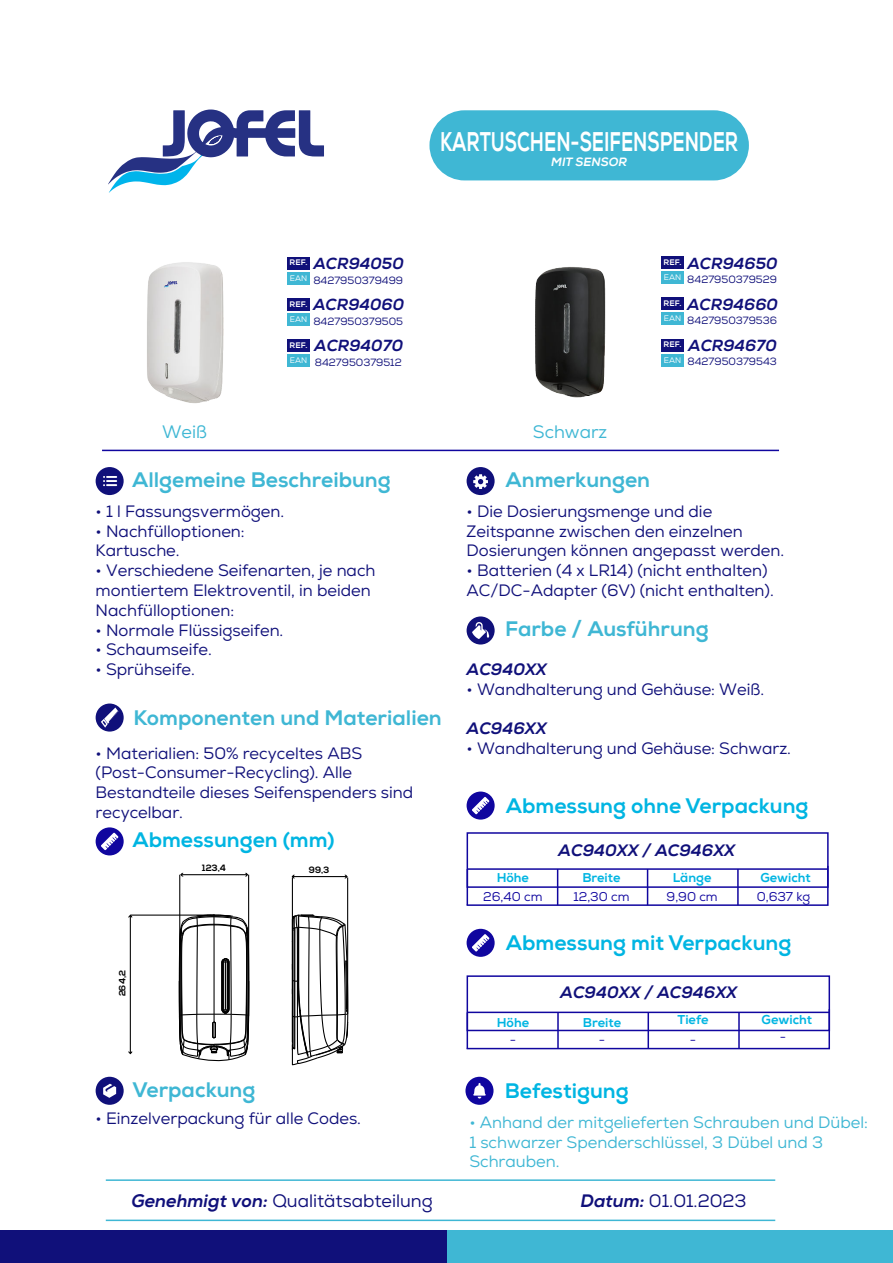
<style>
.page{position:relative;width:893px;height:1263px;background:#fff}
.page>*{position:absolute;margin:0;border:0;box-sizing:border-box;transform-origin:0 0}
.t1{font:800 27px "Nexa";color:#fff;scale:.68 1}
.t2{font:800 21px "Nexa";color:#3fb7d4}
.t3{font:800 21px "Nexa";color:#00b5e2}
.t4{font:18px "Nexa";color:#10107a}
.t5{font:18px "Nexa";color:#3fb7d4}
.t6{font:16.5px/19.8px "Nexa";color:#10107a}
.t7{font:16.5px/19.8px "Nexa";color:#3fb7d4}
.t8{font:italic 800 16.5px "Nexa";color:#10107a}
.t9{font:italic 800 16.05px "Nexa";color:#10107a}
.t10{font:800 12.75px "Nexa";color:#00b5e2}
.t11{font:12.75px "Nexa";color:#10069f}
.t12{font:italic 800 12px "Nexa";color:#fff}
.t13{font:10.5px "Nexa";color:#10107a}
.t14{font:700 9.15px "Nexa";color:#000}
.s1{font-weight:800;font-style:italic}
</style>
<div class="page">
<img style="left:535px;top:256px;width:132px;height:142px">
<div style="left:288px;top:257px;width:22px;height:12px;background:#10107a"></div>
<div style="left:288px;top:272px;width:22px;height:12px;background:#3fb7d4"></div>
<div style="left:288px;top:298px;width:22px;height:12px;background:#10107a"></div>
<div style="left:288px;top:313px;width:22px;height:12px;background:#3fb7d4"></div>
<div style="left:288px;top:339px;width:22px;height:13px;background:#10107a"></div>
<div style="left:288px;top:354px;width:22px;height:13px;background:#3fb7d4"></div>
<div style="left:661px;top:257px;width:22px;height:12px;background:#10107a"></div>
<div style="left:661px;top:272px;width:22px;height:12px;background:#3fb7d4"></div>
<div style="left:661px;top:298px;width:22px;height:12px;background:#10107a"></div>
<div style="left:661px;top:313px;width:22px;height:12px;background:#3fb7d4"></div>
<div style="left:661px;top:339px;width:22px;height:12px;background:#10107a"></div>
<div style="left:661px;top:354px;width:22px;height:12px;background:#3fb7d4"></div>
<img style="left:147px;top:262px;width:77px;height:141px">
<div style="left:0;top:1231px;width:447px;height:32px;background:#10107a"></div>
<div style="left:447px;top:1231px;width:446px;height:32px;background:#3fb7d4"></div>
<div style="left:429px;top:110px;width:320px;height:70px;background:#3fb7d4;border-radius:35px"></div>
<svg style="left:108px;top:109px;width:216px;height:84px"></svg>
<svg style="left:467px;top:467px;width:28px;height:28px"></svg>
<svg style="left:96px;top:703px;width:28px;height:28px"></svg>
<svg style="left:96px;top:467px;width:28px;height:28px"></svg>
<svg style="left:467px;top:616px;width:28px;height:28px"></svg>
<svg style="left:96px;top:1077px;width:28px;height:28px"></svg>
<svg style="left:465px;top:1077px;width:28px;height:28px"></svg>
<svg style="left:467px;top:929px;width:28px;height:28px"></svg>
<div style="left:467px;top:975px;width:363px;height:56px;border:2px solid #10069f"></div>
<svg style="left:466px;top:1008px;width:365px;height:42px"></svg>
<hr style="left:557px;top:1012px;width:2px;height:36px;background:#10069f">
<hr style="left:467px;top:1012px;width:1px;height:36px;background:#10069f">
<hr style="left:647px;top:1012px;width:2px;height:36px;background:#10069f">
<hr style="left:738px;top:1012px;width:2px;height:36px;background:#10069f">
<svg style="left:467px;top:791px;width:28px;height:29px"></svg>
<div style="left:467px;top:832px;width:362px;height:56px;border:2px solid #10069f"></div>
<svg style="left:466px;top:864px;width:363px;height:42px"></svg>
<hr style="left:557px;top:869px;width:1px;height:36px;background:#10069f">
<hr style="left:467px;top:869px;width:1px;height:36px;background:#10069f">
<hr style="left:647px;top:869px;width:1px;height:36px;background:#10069f">
<hr style="left:737px;top:869px;width:2px;height:36px;background:#10069f">
<hr style="left:102px;top:450px;width:677px;height:1px;background:#10069f">
<hr style="left:106px;top:1219px;width:669px;height:2px;background:#3fb7d4">
<hr style="left:106px;top:1179px;width:669px;height:2px;background:#3fb7d4">
<svg style="left:96px;top:827px;width:28px;height:28px"></svg>
<svg style="left:178px;top:914px;width:72px;height:148px"></svg>
<hr style="left:347px;top:877px;width:1px;height:137px;background:#000">
<hr style="left:292px;top:877px;width:1px;height:63px;background:#000">
<hr style="left:248px;top:875px;width:1px;height:141px;background:#000">
<hr style="left:179px;top:875px;width:1px;height:141px;background:#000">
<hr style="left:130px;top:914px;width:84px;height:2px;background:#000">
<hr style="left:181px;top:874px;width:66px;height:1px;background:#000">
<hr style="left:293px;top:876px;width:54px;height:1px;background:#000">
<hr style="left:130px;top:916px;width:1px;height:137px;background:#000">
<svg style="left:291px;top:914px;width:58px;height:152px"></svg>
<p class="t5" style="left:162px;top:424px;width:46px">Weiß</p>
<p class="t9" style="left:290px;top:257px;width:116px"><sup>REF.</sup> ACR94050</p>
<p class="t13" style="left:290px;top:276px;width:115px"><sup>EAN</sup> 8427950379499</p>
<p class="t9" style="left:290px;top:298px;width:116px"><sup>REF.</sup> ACR94060</p>
<p class="t13" style="left:290px;top:317px;width:115px"><sup>EAN</sup> 8427950379505</p>
<p class="t9" style="left:290px;top:339px;width:115px"><sup>REF.</sup> ACR94070</p>
<p class="t13" style="left:290px;top:358px;width:113px"><sup>EAN</sup> 8427950379512</p>
<h1 class="t1" style="left:440px;top:130px;width:440px">KARTUSCHEN-SEIFENSPENDER</h1>
<p class="t12" style="left:551px;top:156px;width:78px">MIT SENSOR</p>
<p class="t5" style="left:533px;top:424px;width:76px">Schwarz</p>
<p class="t9" style="left:663px;top:256px;width:116px"><sup>REF.</sup> ACR94650</p>
<p class="t13" style="left:664px;top:275px;width:115px"><sup>EAN</sup> 8427950379529</p>
<p class="t9" style="left:663px;top:298px;width:116px"><sup>REF.</sup> ACR94660</p>
<p class="t13" style="left:664px;top:316px;width:115px"><sup>EAN</sup> 8427950379536</p>
<p class="t9" style="left:663px;top:339px;width:115px"><sup>REF.</sup> ACR94670</p>
<p class="t13" style="left:664px;top:357px;width:115px"><sup>EAN</sup> 8427950379543</p>
<p class="t2" style="left:132px;top:471px;width:260px">Allgemeine Beschreibung</p>
<p class="t6" style="left:96px;top:503px;width:281px">ï 1 l Fassungsvermögen.<br>ï Nachfülloptionen:<br>Kartusche.<br>ï Verschiedene Seifenarten, je nach montiertem Elektroventil, in beiden<br>Nachfülloptionen:<br>ï Normale Flüssigseifen.<br>ï Schaumseife.<br>ï Sprühseife.</p>
<p class="t2" style="left:134px;top:709px;width:310px">Komponenten und Materialien</p>
<p class="t6" style="left:96px;top:745px;width:319px">ï Materialien: 50% recyceltes ABS (Post-Consumer-Recycling). Alle<br>Bestandteile dieses Seifenspenders sind recycelbar.</p>
<p class="t3" style="left:132px;top:831px;width:204px">Abmessungen (mm)</p>
<p class="t14" style="left:202px;top:864px;width:25px">123,4</p>
<p class="t14" style="left:309px;top:866px;width:22px">99,3</p>
<p class="t14" style="left:119px;top:996px;width:28px;rotate:-90deg">264,2</p>
<p class="t2" style="left:133px;top:1080px;width:124px">Verpackung</p>
<p class="t6" style="left:96px;top:1110px;width:267px">ï Einzelverpackung für alle Codes.</p>
<p class="t2" style="left:506px;top:471px;width:146px">Anmerkungen</p>
<p class="t6" style="left:467px;top:503px;width:319px">ï Die Dosierungsmenge und die Zeitspanne zwischen den einzelnen Dosierungen können angepasst werden. ï Batterien (4 x LR14) (nicht enthalten)<br>AC/DC-Adapter (6V) (nicht enthalten).</p>
<p class="t2" style="left:505px;top:620px;width:205px">Farbe / Ausführung</p>
<p class="t8" style="left:467px;top:662px;width:82px">AC940XX</p>
<p class="t6" style="left:467px;top:681px;width:299px">ï Wandhalterung und Gehäuse: Weiß.</p>
<p class="t8" style="left:467px;top:721px;width:82px">AC946XX</p>
<p class="t6" style="left:467px;top:740px;width:326px">ï Wandhalterung und Gehäuse: Schwarz.</p>
<p class="t3" style="left:506px;top:797px;width:304px">Abmessung ohne Verpackung</p>
<p class="t8" style="left:558px;top:844px;width:178px">AC940XX / AC946XX</p>
<p class="t10" style="left:497px;top:872px;width:34px">Höhe</p>
<p class="t10" style="left:582px;top:872px;width:40px">Breite</p>
<p class="t10" style="left:673px;top:872px;width:40px">Länge</p>
<p class="t11" style="left:483px;top:891px;width:61px">26,40 cm</p>
<p class="t11" style="left:573px;top:891px;width:57px">12,30 cm</p>
<p class="t11" style="left:667px;top:891px;width:53px">9,90 cm</p>
<p class="t11" style="left:757px;top:891px;width:55px">0,637 kg</p>
<p class="t10" style="left:760px;top:872px;width:52px">Gewicht</p>
<p class="t3" style="left:506px;top:934px;width:287px">Abmessung mit Verpackung</p>
<p class="t8" style="left:560px;top:985px;width:178px">AC940XX / AC946XX</p>
<p class="t10" style="left:497px;top:1017px;width:34px">Höhe</p>
<p class="t10" style="left:583px;top:1017px;width:40px">Breite</p>
<p class="t10" style="left:678px;top:1014px;width:32px">Tiefe</p>
<p class="t11" style="left:510px;top:1034px;width:8px">-</p>
<p class="t11" style="left:599px;top:1034px;width:8px">-</p>
<p class="t11" style="left:690px;top:1034px;width:8px">-</p>
<p class="t10" style="left:762px;top:1014px;width:52px">Gewicht</p>
<p class="t11" style="left:780px;top:1031px;width:8px">-</p>
<p class="t3" style="left:505px;top:1082px;width:125px">Befestigung</p>
<p class="t7" style="left:469px;top:1114px;width:400px">ï Anhand der mitgelieferten Schrauben und Dübel:<br>1 schwarzer Spenderschlüssel, 3 Dübel und 3<br>Schrauben.</p>
<p class="t4" style="left:131px;top:1193px;width:303px"><span class="s1">Genehmigt von:</span> Qualitätsabteilung</p>
<p class="t4" style="left:580px;top:1193px;width:168px"><span class="s1">Datum:</span> 01.01.2023</p>
</div>
